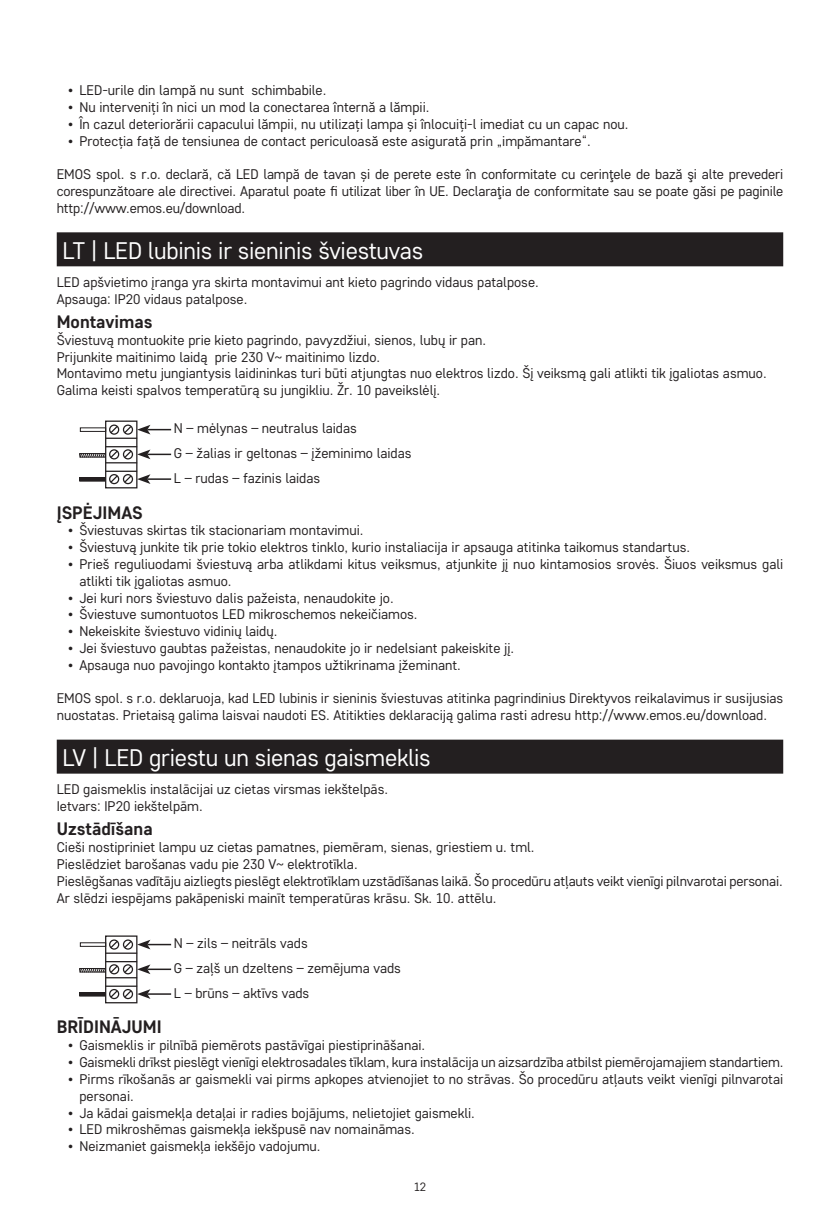
<style>
.page{position:relative;width:840px;height:1219px;background:#fff}
.page>*{position:absolute;margin:0;border:0;box-sizing:border-box;transform-origin:0 0}
.t1{font:24px "Core Sans D35";letter-spacing:-.01em;color:#fff}
.t2{font:700 18px "Core Sans D55";color:#231f20}
.t3{font:14px/16.8px "Core Sans D35";color:#231f20}
.t4{font:12px "Core Sans D35";color:#231f20}
</style>
<div class="page">
<div style="left:57px;top:232px;width:725px;height:34px;background:#231f20"></div>
<div style="left:57px;top:740px;width:725px;height:34px;background:#231f20"></div>
<div style="left:105px;top:421px;width:32px;height:67px;border:1px solid #231f20"></div>
<hr style="left:105px;top:438px;width:32px;height:1px;background:#231f20">
<hr style="left:105px;top:462px;width:32px;height:1px;background:#231f20">
<hr style="left:105px;top:446px;width:32px;height:1px;background:#231f20">
<hr style="left:105px;top:471px;width:32px;height:1px;background:#231f20">
<div style="left:109px;top:424px;width:10px;height:11px;border:1px solid #231f20;border-radius:50%"></div>
<div style="left:123px;top:424px;width:10px;height:11px;border:1px solid #231f20;border-radius:50%"></div>
<svg style="left:109px;top:425px;width:62px;height:9px"></svg>
<hr style="left:147px;top:478px;width:24px;height:2px;background:#231f20">
<svg style="left:109px;top:474px;width:41px;height:10px"></svg>
<div style="left:80px;top:427px;width:26px;height:5px;border:1px solid #231f20"></div>
<div style="left:79px;top:477px;width:26px;height:4px;border:1px solid #231f20"></div>
<svg style="left:81px;top:449px;width:90px;height:10px"></svg>
<div style="left:79px;top:453px;width:27px;height:5px;border:1px solid #231f20"></div>
<div style="left:105px;top:935px;width:32px;height:68px;border:1px solid #231f20"></div>
<hr style="left:105px;top:952px;width:32px;height:2px;background:#231f20">
<hr style="left:105px;top:977px;width:32px;height:1px;background:#231f20">
<hr style="left:105px;top:961px;width:32px;height:1px;background:#231f20">
<hr style="left:105px;top:985px;width:32px;height:2px;background:#231f20">
<div style="left:109px;top:939px;width:10px;height:11px;border:1px solid #231f20;border-radius:50%"></div>
<div style="left:123px;top:939px;width:10px;height:11px;border:1px solid #231f20;border-radius:50%"></div>
<svg style="left:109px;top:940px;width:62px;height:9px"></svg>
<hr style="left:147px;top:968px;width:24px;height:2px;background:#231f20">
<hr style="left:147px;top:993px;width:24px;height:2px;background:#231f20">
<svg style="left:109px;top:989px;width:41px;height:10px"></svg>
<div style="left:80px;top:942px;width:26px;height:5px;border:1px solid #231f20"></div>
<div style="left:79px;top:992px;width:26px;height:4px;border:1px solid #231f20"></div>
<svg style="left:80px;top:964px;width:70px;height:10px"></svg>
<div style="left:79px;top:968px;width:27px;height:4px;border:1px solid #231f20"></div>
<p class="t3" style="left:68px;top:82px;width:260px">• LED-urile din lampă nu sunt schimbabile.</p>
<p class="t3" style="left:68px;top:98px;width:363px">• Nu interveniți în nici un mod la conectarea înternă a lămpii.</p>
<p class="t3" style="left:68px;top:115px;width:561px">• În cazul deteriorării capacului lămpii, nu utilizați lampa și înlocuiți-l imediat cu un capac nou.</p>
<p class="t3" style="left:68px;top:132px;width:524px">• Protecția față de tensiunea de contact periculoasă este asigurată prin „impămantare“.</p>
<p class="t3" style="left:57px;top:166px;width:727px;text-align:justify">EMOS spol. s r.o. declară, că LED lampă de tavan și de perete este în conformitate cu cerinţele de bază şi alte prevederi corespunzătoare ale directivei. Aparatul poate fi utilizat liber în UE. Declaraţia de conformitate sau se poate găsi pe paginile http://www.emos.eu/download.</p>
<h1 class="t1" style="left:62px;top:235px;width:362px">LT | LED lubinis ir sieninis šviestuvas</h1>
<p class="t3" style="left:57px;top:273px;width:483px">LED apšvietimo įranga yra skirta montavimui ant kieto pagrindo vidaus patalpose.<br>Apsauga: IP20 vidaus patalpose.</p>
<p class="t2" style="left:57px;top:310px;width:97px">Montavimas</p>
<p class="t3" style="left:57px;top:331px;width:711px">Šviestuvą montuokite prie kieto pagrindo, pavyzdžiui, sienos, lubų ir pan.<br>Prijunkite maitinimo laidą prie 230 V~ maitinimo lizdo.<br>Montavimo metu jungiantysis laidininkas turi būti atjungtas nuo elektros lizdo. Šį veiksmą gali atlikti tik įgaliotas asmuo.<br>Galima keisti spalvos temperatūrą su jungikliu. Žr. 10 paveikslėlį.</p>
<p class="t3" style="left:174px;top:415px;width:239px;line-height:24.8px">N – mėlynas – neutralus laidas<br>G – žalias ir geltonas – įžeminimo laidas<br>L – rudas – fazinis laidas</p>
<p class="t2" style="left:57px;top:500px;width:88px">ĮSPĖJIMAS</p>
<p class="t3" style="left:68px;top:522px;width:297px">• Šviestuvas skirtas tik stacionariam montavimui.</p>
<p class="t3" style="left:68px;top:538px;width:623px">• Šviestuvą junkite tik prie tokio elektros tinklo, kurio instaliacija ir apsauga atitinka taikomus standartus.</p>
<p class="t3" style="left:79px;top:555px;width:704px;text-indent:-11px">• Prieš reguliuodami šviestuvą arba atlikdami kitus veiksmus, atjunkite jį nuo kintamosios srovės. Šiuos veiksmus gali atlikti tik įgaliotas asmuo.</p>
<p class="t3" style="left:68px;top:589px;width:327px">• Jei kuri nors šviestuvo dalis pažeista, nenaudokite jo.</p>
<p class="t3" style="left:68px;top:606px;width:351px">• Šviestuve sumontuotos LED mikroschemos nekeičiamos.</p>
<p class="t3" style="left:68px;top:622px;width:211px">• Nekeiskite šviestuvo vidinių laidų.</p>
<p class="t3" style="left:68px;top:639px;width:447px">• Jei šviestuvo gaubtas pažeistas, nenaudokite jo ir nedelsiant pakeiskite jį.</p>
<p class="t3" style="left:68px;top:656px;width:394px">• Apsauga nuo pavojingo kontakto įtampos užtikrinama įžeminant.</p>
<p class="t3" style="left:57px;top:690px;width:727px">EMOS spol. s r.o. deklaruoja, kad LED lubinis ir sieninis šviestuvas atitinka pagrindinius Direktyvos reikalavimus ir susijusias nuostatas. Prietaisą galima laisvai naudoti ES. Atitikties deklaraciją galima rasti adresu http://www.emos.eu/download.</p>
<h1 class="t1" style="left:62px;top:742px;width:369px">LV | LED griestu un sienas gaismeklis</h1>
<p class="t3" style="left:57px;top:780px;width:332px">LED gaismeklis instalācijai uz cietas virsmas iekštelpās.<br>Ietvars: IP20 iekštelpām.</p>
<p class="t2" style="left:57px;top:817px;width:97px">Uzstādīšana</p>
<p class="t3" style="left:57px;top:838px;width:727px">Cieši nostipriniet lampu uz cietas pamatnes, piemēram, sienas, griestiem u. tml.<br>Pieslēdziet barošanas vadu pie 230 V~ elektrotīkla.<br>Pieslēgšanas vadītāju aizliegts pieslēgt elektrotīklam uzstādīšanas laikā. Šo procedūru atļauts veikt vienīgi pilnvarotai personai.<br>Ar slēdzi iespējams pakāpeniski mainīt temperatūras krāsu. Sk. 10. attēlu.</p>
<p class="t3" style="left:174px;top:930px;width:228px;line-height:24.8px">N – zils – neitrāls vads<br>G – zaļš un dzeltens – zemējuma vads<br>L – brūns – aktīvs vads</p>
<p class="t2" style="left:57px;top:1015px;width:106px">BRĪDINĀJUMI</p>
<p class="t3" style="left:68px;top:1036px;width:358px">• Gaismeklis ir pilnībā piemērots pastāvīgai piestiprināšanai.</p>
<p class="t3" style="left:68px;top:1053px;width:716px">• Gaismekli drīkst pieslēgt vienīgi elektrosadales tīklam, kura instalācija un aizsardzība atbilst piemērojamajiem standartiem.</p>
<p class="t3" style="left:79px;top:1070px;width:704px;text-indent:-11px">• Pirms rīkošanās ar gaismekli vai pirms apkopes atvienojiet to no strāvas. Šo procedūru atļauts veikt vienīgi pilnvarotai personai.</p>
<p class="t3" style="left:68px;top:1104px;width:408px">• Ja kādai gaismekļa detaļai ir radies bojājums, nelietojiet gaismekli.</p>
<p class="t3" style="left:68px;top:1120px;width:348px">• LED mikroshēmas gaismekļa iekšpusē nav nomaināmas.</p>
<p class="t3" style="left:68px;top:1137px;width:254px">• Neizmaniet gaismekļa iekšējo vadojumu.</p>
<p class="t4" style="left:413px;top:1179px;width:14px">12</p>
</div>
